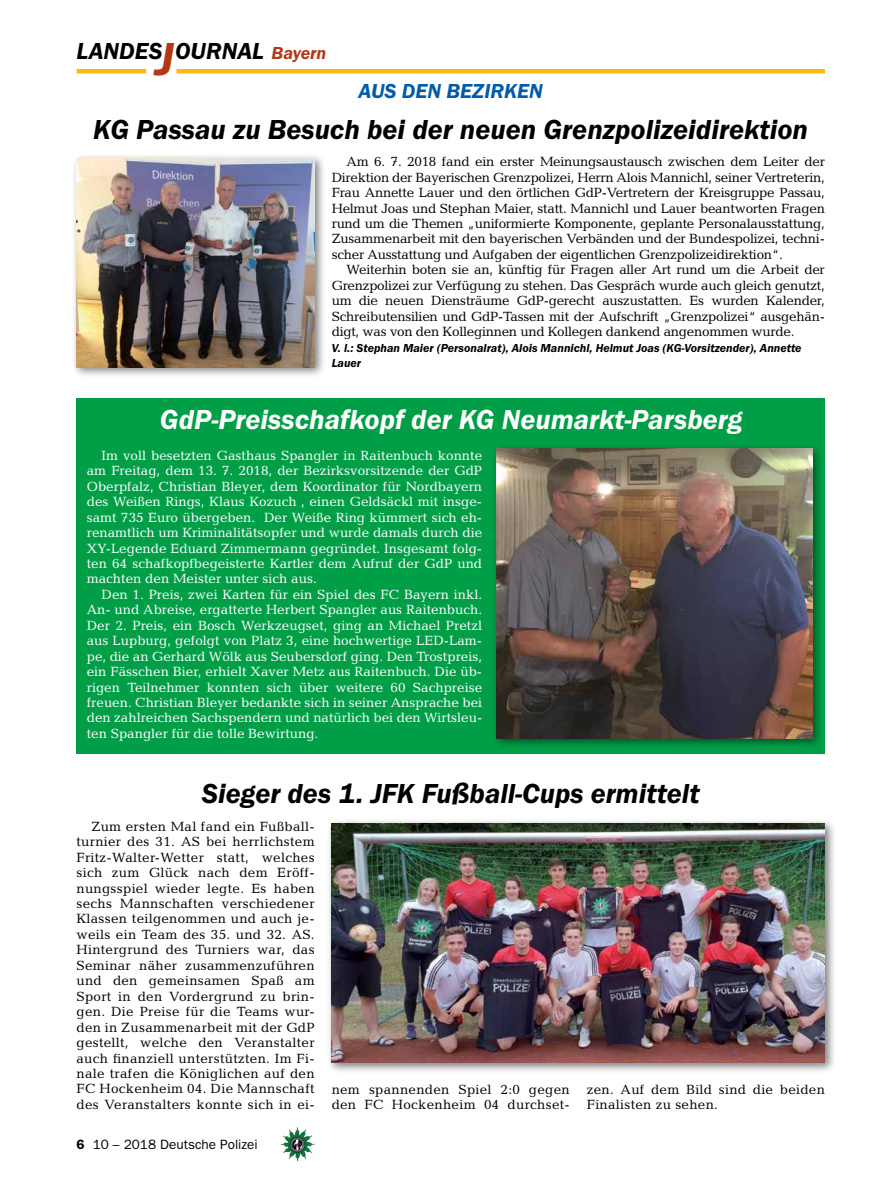
<style>
.page{position:relative;width:893px;height:1191px;background:#fff}
.page>*{position:absolute;margin:0;border:0;box-sizing:border-box;transform-origin:0 0}
.t1{font:italic 600 28.5px "Franklin Gothic Itc T";color:#000}
.t2{font:italic 600 28.5px "Franklin Gothic Itc T";color:#fff}
.t3{font:italic 600 24px "Franklin Gothic Itc T";color:#000}
.t4{font:italic 600 21px "Franklin Gothic Itc T";color:#005baa}
.t5{font:13.5px/15.5px "Candida";letter-spacing:.02em;color:#000;text-align:justify}
.t6{font:13.5px/15.5px "Candida";color:#fff;text-align:justify}
.t7{font:13.5px "Franklin Gothic";color:#000}
.t8{font:italic 600 12px/15.5px "Franklin Gothic Itc T";color:#000}
.s1{font-size:48px;color:#b33916}
.s2{font-size:18px;color:#b33916}
.s3{font-weight:600}
</style>
<div class="page">
<hr style="left:77px;top:69px;width:69px;height:4px;background:#fdb913">
<hr style="left:176px;top:69px;width:649px;height:4px;background:#fdb913">
<img style="left:281px;top:1128px;width:16px;height:24px">
<div style="left:77px;top:398px;width:748px;height:355px;background:#009f47"></div>
<div style="left:71px;top:153px;width:255px;height:225px;background:#000;opacity:.5"></div>
<img style="left:77px;top:158px;width:238px;height:209px">
<div style="left:491px;top:443px;width:332px;height:306px;background:#000;opacity:.5"></div>
<img style="left:496px;top:449px;width:316px;height:289px">
<div style="left:326px;top:818px;width:510px;height:255px;background:#000;opacity:.5"></div>
<img style="left:332px;top:823px;width:493px;height:239px">
<h2 class="t3" style="left:77px;top:37px;width:251px">LANDES<span class="s1">J</span>OURNAL <span class="s2">Bayern</span></h2>
<h3 class="t4" style="left:358px;top:79px;width:14px">aus</h3>
<h3 class="t4" style="left:402px;top:79px;width:14px">den</h3>
<h3 class="t4" style="left:447px;top:79px;width:85px">bezir ken</h3>
<h1 class="t1" style="left:93px;top:113px;width:716px">KG Passau zu Besuch bei der neuen Grenzpolizeidirektion</h1>
<p class="t5" style="left:332px;top:154px;width:495px;text-indent:15px">Am 6. 7. 2018 fand ein erster Meinungsaustausch zwischen dem Leiter der Direktion der Bayerischen Grenzpolizei, Herrn Alois Mannichl, seiner Vertreterin, Frau Annette Lauer und den örtlichen GdP-Vertretern der Kreisgruppe Passau, Helmut Joas und Stephan Maier, statt. Mannichl und Lauer beantworten Fragen rund um die Themen „uniformierte Komponente, geplante Personalausstattung, Zusammenarbeit mit den bayerischen Verbänden und der Bundespolizei, techni&shy;scher Ausstattung und Aufgaben der eigentlichen Grenzpolizeidirektion“.</p>
<p class="t5" style="left:332px;top:262px;width:495px;text-indent:15px">Weiterhin boten sie an, künftig für Fragen aller Art rund um die Arbeit der Grenzpolizei zur Verfügung zu stehen. Das Gespräch wurde auch gleich genutzt, um die neuen Diensträume GdP-gerecht auszustatten. Es wurden Kalender, Schreibutensilien und GdP-Tassen mit der Aufschrift „Grenzpolizei“ ausgehän&shy;digt, was von den Kolleginnen und Kollegen dankend angenommen wurde.</p>
<p class="t8" style="left:332px;top:340px;width:471px">V. l.: Stephan Maier (Personalrat), Alois Mannichl, Helmut Joas (KG-Vorsitzender), Annette<br>Lauer</p>
<h1 class="t2" style="left:160px;top:403px;width:584px">GdP-Preisschafkopf der KG Neumarkt-Parsberg</h1>
<p class="t6" style="left:87px;top:447px;width:397px;text-indent:15px">Im voll besetzten Gasthaus Spangler in Raitenbuch konnte am Freitag, dem 13. 7. 2018, der Bezirksvorsitzende der GdP Oberpfalz, Christian Bleyer, dem Koordinator für Nordbayern des Weißen Rings, Klaus Kozuch , einen Geldsäckl mit insge&shy;samt 735 Euro übergeben. Der Weiße Ring kümmert sich eh&shy;renamtlich um Kriminalitätsopfer und wurde damals durch die XY-Legende Eduard Zimmermann gegründet. Insgesamt folg&shy;ten 64 schafkopfbegeisterte Kartler dem Aufruf der GdP und machten den Meister unter sich aus.</p>
<p class="t6" style="left:87px;top:586px;width:397px;text-indent:15px">Den 1. Preis, zwei Karten für ein Spiel des FC Bayern inkl.<br>An- und Abreise, ergatterte Herbert Spangler aus Raitenbuch.<br>Der 2. Preis, ein Bosch Werkzeugset, ging an Michael Pretzl aus Lupburg, gefolgt von Platz 3, eine hochwertige LED-Lam&shy;pe, die an Gerhard Wölk aus Seubersdorf ging. Den Trostpreis, ein Fässchen Bier, erhielt Xaver Metz aus Raitenbuch. Die üb&shy;rigen Teilnehmer konnten sich über weitere 60 Sachpreise freuen. Christian Bleyer bedankte sich in seiner Ansprache bei den zahlreichen Sachspendern und natürlich bei den Wirtsleu&shy;ten Spangler für die tolle Bewirtung.</p>
<h1 class="t1" style="left:202px;top:777px;width:499px">Sieger des 1. JFK Fußball-Cups ermittelt</h1>
<p class="t5" style="left:77px;top:818px;width:240px;text-indent:15px">Zum ersten Mal fand ein Fußball&shy;turnier des 31. AS bei herrlichstem Fritz-Walter-Wetter statt, welches sich zum Glück nach dem Eröff&shy;nungsspiel wieder legte. Es haben sechs Mannschaften verschiedener Klassen teilgenommen und auch je&shy;weils ein Team des 35. und 32. AS.<br>Hintergrund des Turniers war, das Seminar näher zusammenzuführen und den gemeinsamen Spaß am Sport in den Vordergrund zu brin&shy;gen. Die Preise für die Teams wur&shy;den in Zusammenarbeit mit der GdP gestellt, welche den Veranstalter auch finanziell unterstützten. Im Fi&shy;nale trafen die Königlichen auf den FC Hockenheim 04. Die Mannschaft des Veranstalters konnte sich in ei-</p>
<p class="t7" style="left:77px;top:1136px;width:183px"><span class="s3">6</span> 10 – 2018 Deutsche Polizei</p>
<p class="t5" style="left:332px;top:1081px;width:240px">nem spannenden Spiel 2:0 gegen den FC Hockenheim 04 durchset-</p>
<p class="t5" style="left:587px;top:1081px;width:240px">zen. Auf dem Bild sind die beiden<br>Finalisten zu sehen.</p>
</div>
